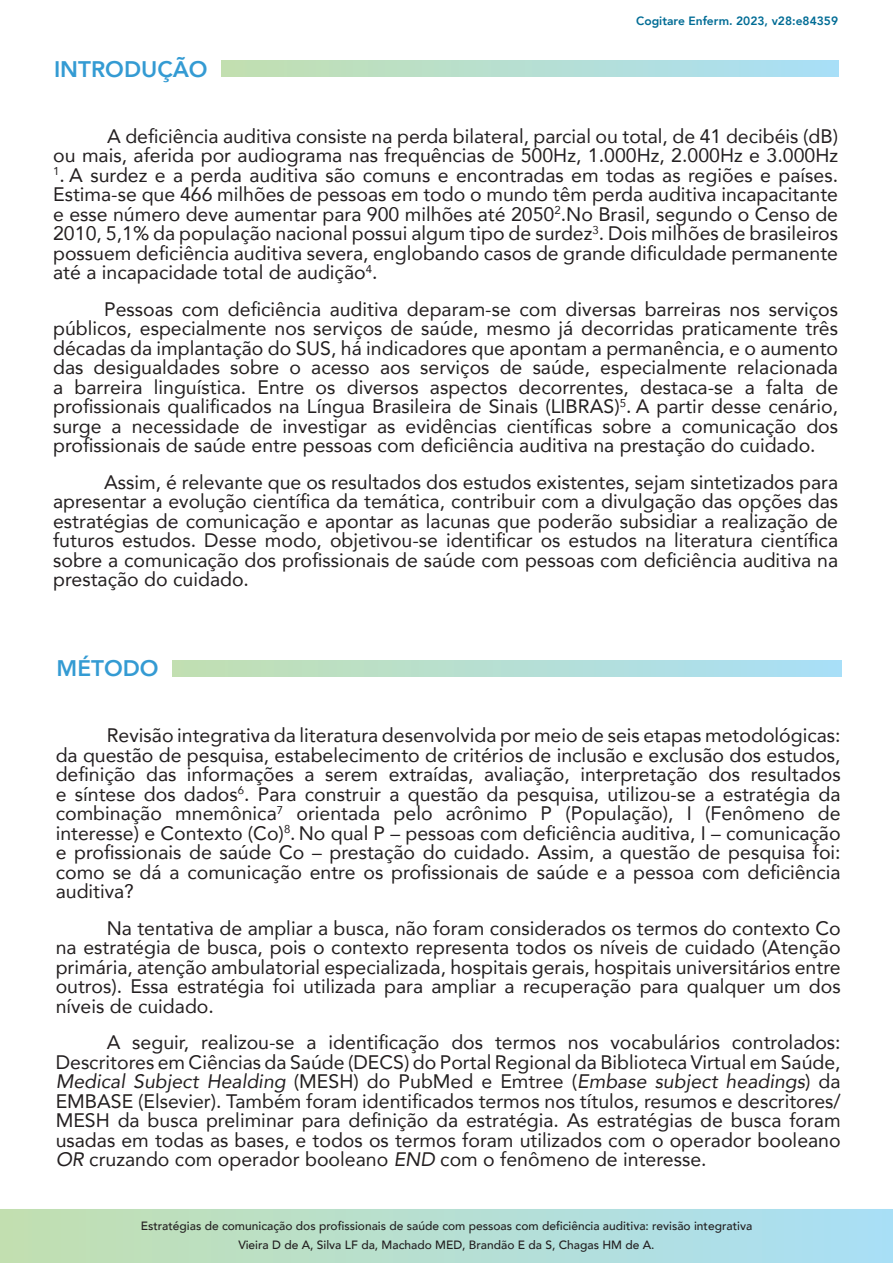
<style>
.page{position:relative;width:893px;height:1263px;background:#fff}
.page>*{position:absolute;margin:0;border:0;box-sizing:border-box;transform-origin:0 0}
.t1{font:800 22.5px "Avenir";color:#349bd3}
.t2{font:19.5px/19.5px "Avenir";color:#231f20;text-align:justify}
.t3{font:500 12px/18.6px "Avenir";color:#231f20;text-align:center}
.t4{font:800 12px "Avenir";color:#006c95}
.s1{font-style:italic}
</style>
<div class="page">
<svg style="left:0;top:1209px;width:893px;height:54px;background:#b6dfd2"></svg>
<div style="left:221px;top:60px;width:618px;height:17px;background:linear-gradient(to right,#c3dfaf,#a9dff7)"></div>
<div style="left:173px;top:660px;width:668px;height:16px;background:linear-gradient(to right,#c2dfb1,#a9dff7)"></div>
<p class="t1" style="left:54px;top:48px;width:155px">INTRODUÇÃO</p>
<p class="t4" style="left:636px;top:10px;width:203px">Cogitare Enferm. 2023, v28:e84359</p>
<p class="t2" style="left:53px;top:126px;width:786px;text-align:right">A deficiência auditiva consiste na perda bilateral, parcial ou total, de 41 decibéis (dB)<br>ou mais, aferida por audiograma nas frequências de 500Hz, 1.000Hz, 2.000Hz e 3.000Hz</p>
<p class="t2" style="left:53px;top:165px;width:786px"><sup>1</sup>. A surdez e a perda auditiva são comuns e encontradas em todas as regiões e países.<br>Estima-se que 466 milhões de pessoas em todo o mundo têm perda auditiva incapacitante e esse número deve aumentar para 900 milhões até 2050<sup>2</sup>.No Brasil, segundo o Censo de 2010, 5,1% da população nacional possui algum tipo de surdez<sup>3</sup>. Dois milhões de brasileiros possuem deficiência auditiva severa, englobando casos de grande dificuldade permanente até a incapacidade total de audição<sup>4</sup>.</p>
<p class="t2" style="left:53px;top:299px;width:786px;text-indent:51px">Pessoas com deficiência auditiva deparam-se com diversas barreiras nos serviços públicos, especialmente nos serviços de saúde, mesmo já decorridas praticamente três décadas da implantação do SUS, há indicadores que apontam a permanência, e o aumento das desigualdades sobre o acesso aos serviços de saúde, especialmente relacionada a barreira linguística. Entre os diversos aspectos decorrentes, destaca-se a falta de profissionais qualificados na Língua Brasileira de Sinais (LIBRAS)<sup>5</sup>. A partir desse cenário, surge a necessidade de investigar as evidências científicas sobre a comunicação dos profissionais de saúde entre pessoas com deficiência auditiva na prestação do cuidado.</p>
<p class="t2" style="left:53px;top:472px;width:786px;text-indent:51px">Assim, é relevante que os resultados dos estudos existentes, sejam sintetizados para apresentar a evolução científica da temática, contribuir com a divulgação das opções das estratégias de comunicação e apontar as lacunas que poderão subsidiar a realização de futuros estudos. Desse modo, objetivou-se identificar os estudos na literatura científica sobre a comunicação dos profissionais de saúde com pessoas com deficiência auditiva na prestação do cuidado.</p>
<p class="t1" style="left:57px;top:648px;width:104px">MÉTODO</p>
<p class="t2" style="left:56px;top:725px;width:786px;text-indent:51px">Revisão integrativa da literatura desenvolvida por meio de seis etapas metodológicas: da questão de pesquisa, estabelecimento de critérios de inclusão e exclusão dos estudos, definição das informações a serem extraídas, avaliação, interpretação dos resultados e síntese dos dados<sup>6</sup>. Para construir a questão da pesquisa, utilizou-se a estratégia da combinação mnemônica<sup>7</sup> orientada pelo acrônimo P (População), I (Fenômeno de interesse) e Contexto (Co)<sup>8</sup>. No qual P – pessoas com deficiência auditiva, I – comunicação e profissionais de saúde Co – prestação do cuidado. Assim, a questão de pesquisa foi: como se dá a comunicação entre os profissionais de saúde e a pessoa com deficiência auditiva?</p>
<p class="t2" style="left:56px;top:918px;width:787px;text-indent:51px">Na tentativa de ampliar a busca, não foram considerados os termos do contexto Co na estratégia de busca, pois o contexto representa todos os níveis de cuidado (Atenção primária, atenção ambulatorial especializada, hospitais gerais, hospitais universitários entre outros). Essa estratégia foi utilizada para ampliar a recuperação para qualquer um dos níveis de cuidado.</p>
<p class="t2" style="left:56px;top:1032px;width:786px;text-indent:51px">A seguir, realizou-se a identificação dos termos nos vocabulários controlados:<br>Descritores em Ciências da Saúde (DECS) do Portal Regional da Biblioteca Virtual em Saúde, <span class="s1">Medical Subject Healding</span> (MESH) do PubMed e Emtree (<span class="s1">Embase subject headings</span>) da EMBASE (Elsevier). Também foram identificados termos nos títulos, resumos e descritores/ MESH da busca preliminar para definição da estratégia. As estratégias de busca foram usadas em todas as bases, e todos os termos foram utilizados com o operador booleano <span class="s1">OR</span> cruzando com operador booleano <span class="s1">END</span> com o fenômeno de interesse.</p>
<p class="t3" style="left:141px;top:1216px;width:613px">Estratégias de comunicação dos profissionais de saúde com pessoas com deficiência auditiva: revisão integrativa<br>Vieira D de A, Silva LF da, Machado MED, Brandão E da S, Chagas HM de A.</p>
</div>
